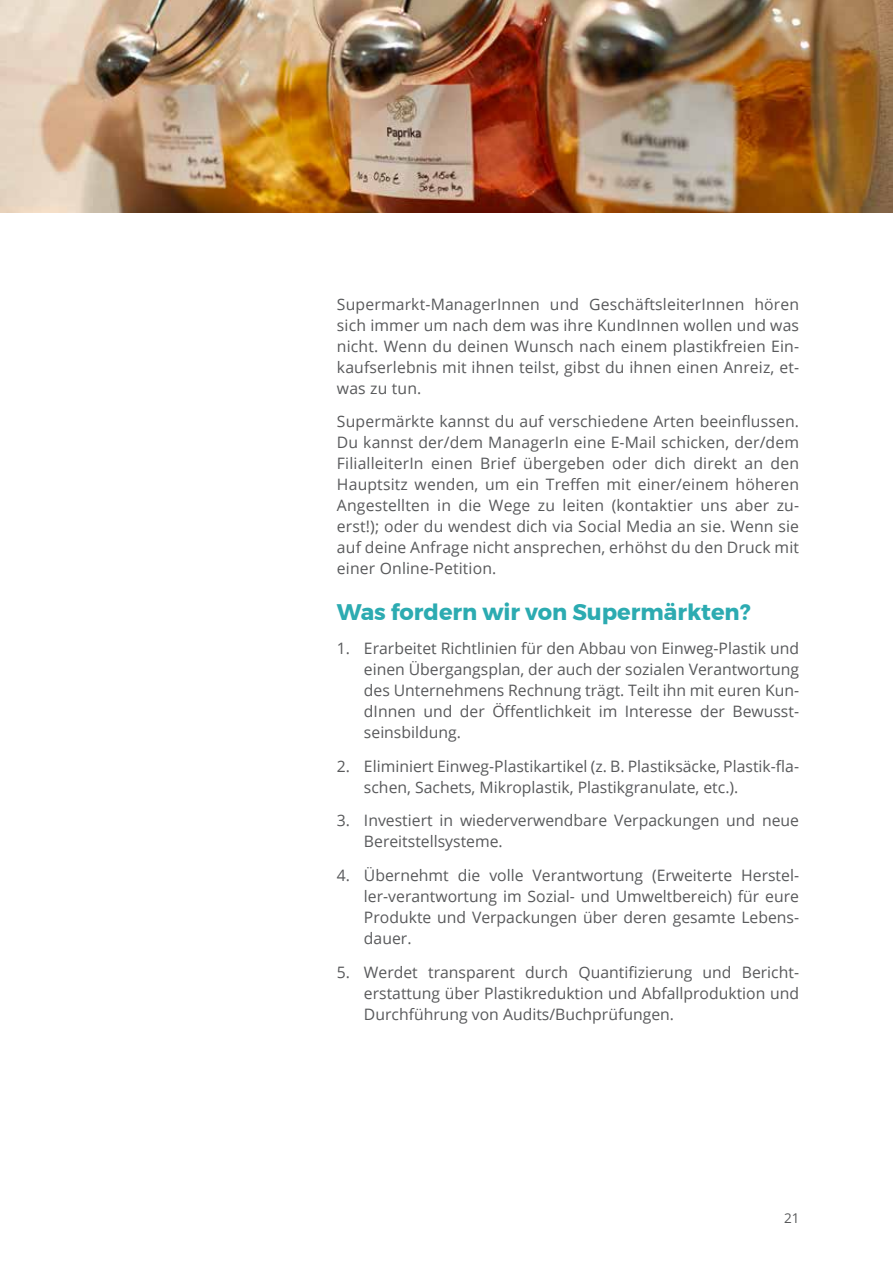
<style>
.page{position:relative;width:893px;height:1263px;background:#fff}
.page>*{position:absolute;margin:0;border:0;box-sizing:border-box;transform-origin:0 0}
.t1{font:700 22.5px "Montserrat";color:#2cabb1}
.t2{font:15.75px/21px "Open Sans";color:#58595b;text-align:justify}
.t3{font:13.5px "Open Sans";color:#58595b}
</style>
<div class="page">
<img style="left:0;top:0;width:893px;height:213px">
<p class="t2" style="left:337px;top:293px;width:464px">Supermarkt-ManagerInnen und GeschäftsleiterInnen hören sich immer um nach dem was ihre KundInnen wollen und was nicht. Wenn du deinen Wunsch nach einem plastikfreien Ein&shy;kaufserlebnis mit ihnen teilst, gibst du ihnen einen Anreiz, et&shy;was zu tun.</p>
<p class="t2" style="left:337px;top:411px;width:464px">Supermärkte kannst du auf verschiedene Arten beeinflussen.<br>Du kannst der/dem ManagerIn eine E-Mail schicken, der/dem FilialleiterIn einen Brief übergeben oder dich direkt an den Hauptsitz wenden, um ein Treffen mit einer/einem höheren Angestellten in die Wege zu leiten (kontaktier uns aber zu&shy;erst!); oder du wendest dich via Social Media an sie. Wenn sie auf deine Anfrage nicht ansprechen, erhöhst du den Druck mit einer Online-Petition.</p>
<h1 class="t1" style="left:337px;top:594px;width:415px">Was fordern wir von Supermärkten?</h1>
<p class="t2" style="left:364px;top:637px;width:437px;text-indent:-27px">1. Erarbeitet Richtlinien für den Abbau von Einweg-Plastik und einen Übergangsplan, der auch der sozialen Verantwortung des Unternehmens Rechnung trägt. Teilt ihn mit euren Kun&shy;dInnen und der Öffentlichkeit im Interesse der Bewusst&shy;seinsbildung.</p>
<p class="t2" style="left:364px;top:755px;width:437px;text-indent:-27px">2. Eliminiert Einweg-Plastikartikel (z. B. Plastiksäcke, Plastik-fla&shy;schen, Sachets, Mikroplastik, Plastikgranulate, etc.).</p>
<p class="t2" style="left:364px;top:810px;width:437px;text-indent:-27px">3. Investiert in wiederverwendbare Verpackungen und neue<br>Bereitstellsysteme.</p>
<p class="t2" style="left:364px;top:864px;width:437px;text-indent:-27px">4. Übernehmt die volle Verantwortung (Erweiterte Herstel&shy;ler-verantwortung im Sozial- und Umweltbereich) für eure Produkte und Verpackungen über deren gesamte Lebens&shy;dauer.</p>
<p class="t2" style="left:364px;top:961px;width:437px;text-indent:-27px">5. Werdet transparent durch Quantifizierung und Bericht&shy;erstattung über Plastikreduktion und Abfallproduktion und Durchführung von Audits/Buchprüfungen.</p>
<p class="t3" style="left:784px;top:1209px;width:17px">21</p>
</div>
